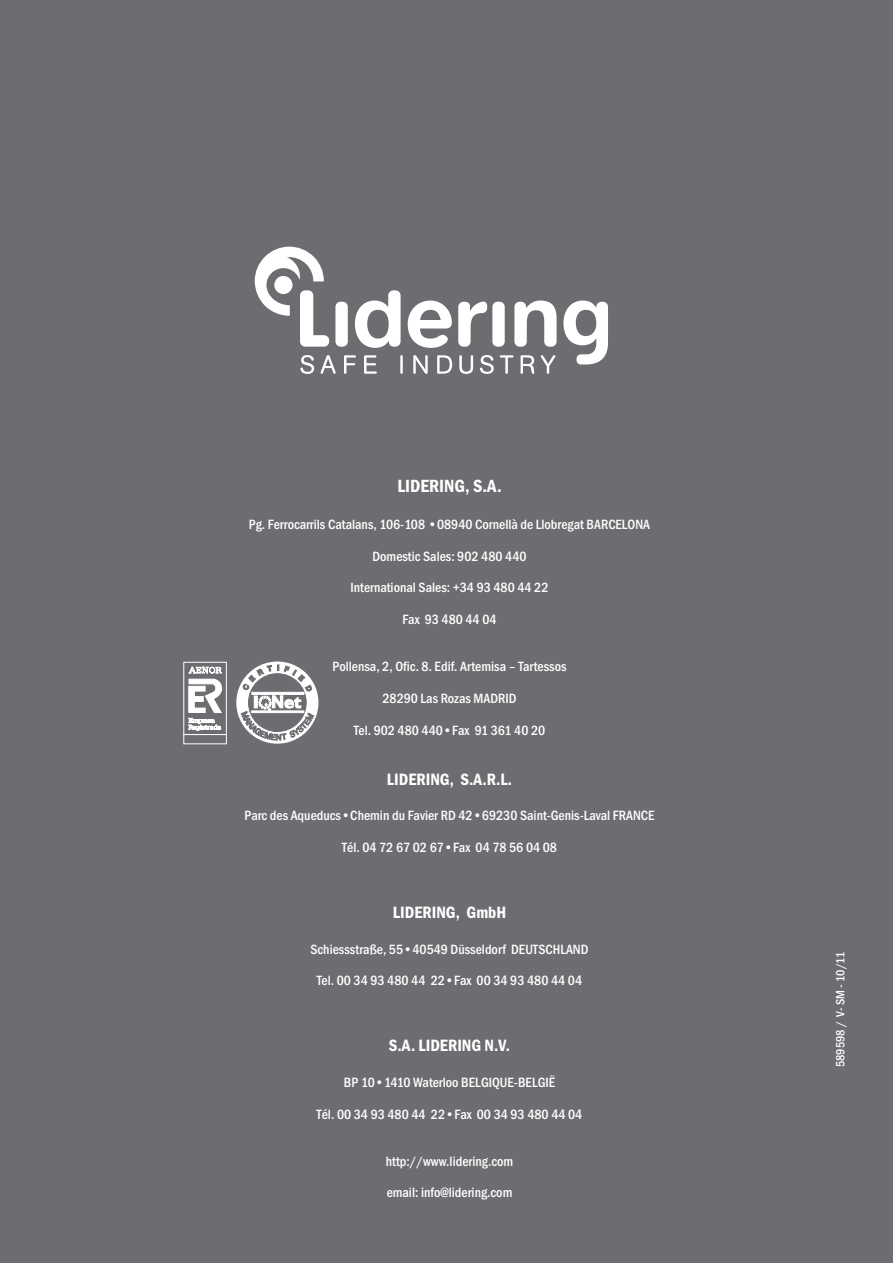
<style>
.page{position:relative;width:893px;height:1263px;background:#6c6d70}
.page>*{position:absolute;margin:0;border:0;box-sizing:border-box;transform-origin:0 0}
.t1{font:600 condensed 18.3px "Franklin Gothic";color:#fff}
.t2{font:600 condensed 16.95px "Franklin Gothic";color:#fff}
.t3{font:500 condensed 13.95px "Franklin Gothic";color:#fff}
.t4{font:500 condensed 12.3px "Franklin Gothic";color:#fff}
</style>
<div class="page">
<svg style="left:236px;top:661px;width:82px;height:83px"></svg>
<svg style="left:241px;top:665px;width:74px;height:78px"></svg>
<svg style="left:186px;top:666px;width:39px;height:70px"></svg>
<hr style="left:184px;top:734px;width:42px;height:1px;background:#fff">
<div style="left:184px;top:662px;width:43px;height:82px;border:1px solid #fff"></div>
<svg style="left:189px;top:667px;width:33px;height:6px"></svg>
<svg style="left:189px;top:679px;width:33px;height:52px"></svg>
<svg style="left:255px;top:247px;width:74px;height:100px"></svg>
<div style="left:335px;top:302px;width:13px;height:45px;background:#fff;border-radius:5px"></div>
<svg style="left:355px;top:290px;width:46px;height:58px"></svg>
<svg style="left:458px;top:302px;width:29px;height:45px"></svg>
<div style="left:492px;top:302px;width:13px;height:45px;background:#fff;border-radius:5px"></div>
<svg style="left:514px;top:300px;width:43px;height:47px"></svg>
<svg style="left:563px;top:300px;width:45px;height:64px"></svg>
<svg style="left:408px;top:300px;width:44px;height:48px"></svg>
<svg style="left:300px;top:355px;width:14px;height:19px"></svg>
<svg style="left:321px;top:355px;width:15px;height:19px"></svg>
<svg style="left:344px;top:355px;width:12px;height:19px"></svg>
<svg style="left:364px;top:355px;width:13px;height:19px"></svg>
<hr style="left:400px;top:355px;width:3px;height:19px;background:#fff">
<svg style="left:413px;top:355px;width:15px;height:19px"></svg>
<svg style="left:437px;top:355px;width:15px;height:19px"></svg>
<svg style="left:459px;top:355px;width:14px;height:19px"></svg>
<svg style="left:480px;top:355px;width:14px;height:19px"></svg>
<svg style="left:500px;top:355px;width:13px;height:19px"></svg>
<svg style="left:521px;top:355px;width:13px;height:19px"></svg>
<svg style="left:541px;top:355px;width:14px;height:19px"></svg>
<h1 class="t1" style="left:397px;top:479px;width:106px">LIDERING, S.A.</h1>
<p class="t3" style="left:249px;top:520px;width:403px">Pg. Ferrocarrils Catalans, 106-108 •08940 Cornellà de Llobregat BARCELONA</p>
<p class="t3" style="left:372px;top:551px;width:156px">Domestic Sales: 902 480 440</p>
<p class="t3" style="left:350px;top:583px;width:199px">International Sales: +34 93 480 44 22</p>
<p class="t3" style="left:402px;top:614px;width:96px">Fax 93 480 44 04</p>
<p class="t3" style="left:332px;top:662px;width:236px">Pollensa, 2, Ofic. 8. Edif. Artemisa – Tartessos</p>
<p class="t3" style="left:382px;top:693px;width:136px">28290 Las Rozas MADRID</p>
<p class="t3" style="left:354px;top:725px;width:193px">Tel. 902 480 440•Fax 91 361 40 20</p>
<p class="t2" style="left:387px;top:773px;width:127px">LIDERING, S.A.R.L.</p>
<p class="t3" style="left:244px;top:811px;width:412px">Parc des Aqueducs•Chemin du Favier RD 42•69230 Saint-Genis-Laval FRANCE</p>
<p class="t3" style="left:342px;top:842px;width:217px">Tél. 04 72 67 02 67•Fax 04 78 56 04 08</p>
<p class="t2" style="left:393px;top:906px;width:115px">LIDERING, GmbH</p>
<p class="t3" style="left:310px;top:944px;width:280px">Schiessstraße, 55•40549 Düsseldorf DEUTSCHLAND</p>
<p class="t3" style="left:317px;top:975px;width:267px">Tel. 00 34 93 480 44 22•Fax 00 34 93 480 44 04</p>
<p class="t2" style="left:389px;top:1039px;width:123px">S.A. LIDERING N.V.</p>
<p class="t3" style="left:344px;top:1077px;width:213px">BP 10•1410 Waterloo BELGIQUE-BELGIË</p>
<p class="t3" style="left:317px;top:1109px;width:267px">Tél. 00 34 93 480 44 22•Fax 00 34 93 480 44 04</p>
<p class="t3" style="left:386px;top:1156px;width:129px">http://www.lidering.com</p>
<p class="t3" style="left:387px;top:1188px;width:127px">email: info@lidering.com</p>
<p class="t4" style="left:836px;top:1067px;width:117px;rotate:-90deg">589598 / V- SM - 10/11</p>
</div>
